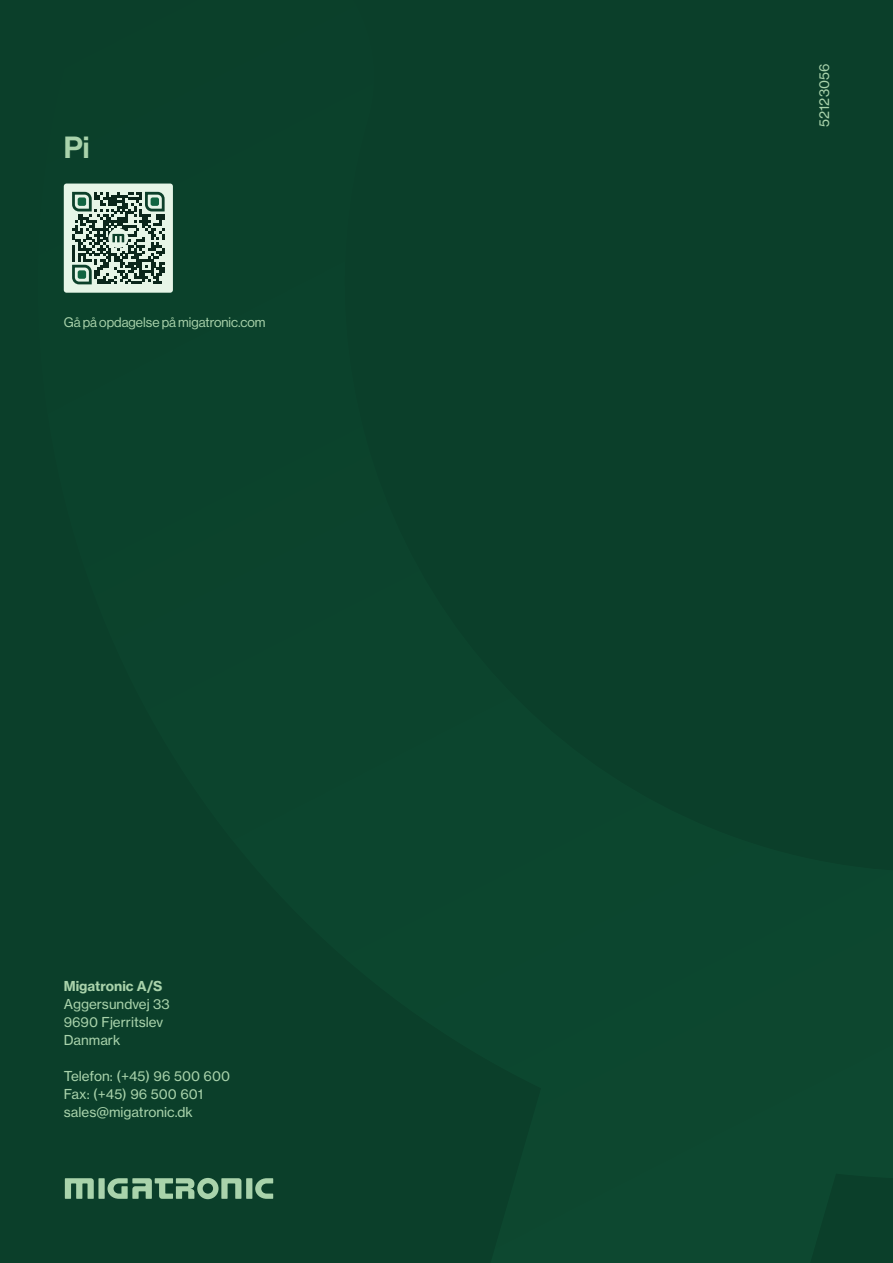
<style>
.page{position:relative;width:893px;height:1263px;background:#0b3f2a}
.page>*{position:absolute;margin:0;border:0;box-sizing:border-box;transform-origin:0 0}
.t1{font:30px "N Haas Grotesk DS Pro 65 Md";color:#a9d3ab}
.t2{font:13.5px/18px "N Haas Grotesk TX Pro 55 Rg";color:#a9d3ab}
.t3{font:13.5px "N Haas Grotesk DS Pro 55 Rg";color:#a9d3ab}
.t4{font:13.5px "N Haas Grotesk TX Pro 75 Bd";color:#a9d3ab}
</style>
<div class="page">
<div style="left:64px;top:184px;width:109px;height:109px;background:#e6f5e7;border-radius:3px"></div>
<svg style="left:72px;top:191px;width:93px;height:94px"></svg>
<div style="left:98px;top:1178px;width:7px;height:21px;background:#a9d3ab"></div>
<div style="left:246px;top:1178px;width:6px;height:21px;background:#a9d3ab"></div>
<svg style="left:255px;top:1178px;width:18px;height:21px"></svg>
<svg style="left:65px;top:1178px;width:29px;height:21px"></svg>
<svg style="left:107px;top:1178px;width:134px;height:21px;background:#689676"></svg>
<h1 class="t1" style="left:64px;top:130px;width:27px">Pi</h1>
<p class="t3" style="left:64px;top:314px;width:203px">Gå på opdagelse på migatronic.com</p>
<p class="t4" style="left:64px;top:978px;width:100px">Migatronic A/S</p>
<p class="t2" style="left:64px;top:995px;width:108px">Aggersundvej 33<br>9690 Fjerritslev<br>Danmark</p>
<p class="t2" style="left:64px;top:1067px;width:168px">Telefon: (+45) 96 500 600<br>Fax: (+45) 96 500 601 sales@migatronic.dk</p>
<p class="t2" style="left:815px;top:127px;width:65px;rotate:-90deg">52123056</p>
</div>
